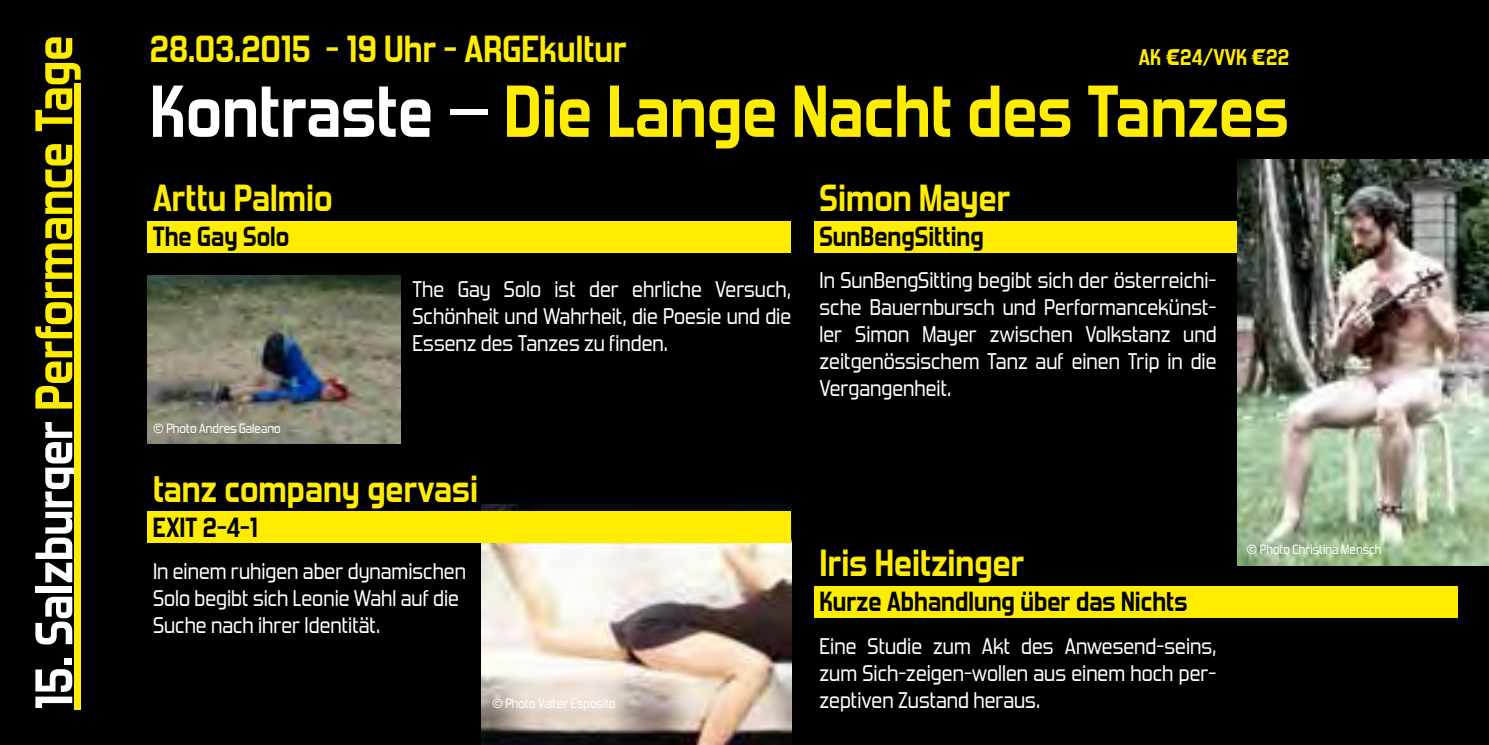
<style>
.page{position:relative;width:1489px;height:745px;background:#fff}
.page>*{position:absolute;margin:0;border:0;box-sizing:border-box;transform-origin:0 0}
.t1{font:700 73px "Forgotten Futurist Rg";color:#ffed00}
.t2{font:700 52.75px "Forgotten Futurist Rg";color:#ffed00}
.t3{font:700 37.5px "Forgotten Futurist Rg";color:#ffed00}
.t4{font:700 27.5px "Forgotten Futurist Rg";color:#000}
.t5{font:22.5px/27px "Forgotten Futurist Rg";color:#fff;text-align:justify}
.t6{font:700 22.5px "Forgotten Futurist Rg";color:#ffed00}
.t7{font:13.25px "Forgotten Futurist Rg";color:#fff}
.s1{color:#fff}
</style>
<div class="page">
<div style="left:0;top:0;width:1488px;height:744px;background:#000"></div>
<img style="left:482px;top:504px;width:309px;height:240px">
<div style="left:147px;top:220px;width:644px;height:32px;background:#ffed00"></div>
<div style="left:813px;top:220px;width:433px;height:32px;background:#ffed00"></div>
<div style="left:813px;top:585px;width:644px;height:32px;background:#ffed00"></div>
<div style="left:147px;top:511px;width:644px;height:32px;background:#ffed00"></div>
<div style="left:75px;top:83px;width:6px;height:626px;background:#ffed00"></div>
<img style="left:147px;top:275px;width:253px;height:168px">
<img style="left:1237px;top:160px;width:251px;height:405px">
<h2 class="t2" style="left:22px;top:709px;width:675px;rotate:-90deg"><span class="s1">15. Salzburger</span> Performance Tage</h2>
<h3 class="t3" style="left:150px;top:26px;width:478px">28.03.2015 - 19 Uhr - ARGEkultur</h3>
<h1 class="t1" style="left:150px;top:67px;width:1140px"><span class="s1">Kontraste –</span> Die Lange Nacht des Tanzes</h1>
<p class="t6" style="left:1138px;top:44px;width:152px">AK €24/VVK €22</p>
<h3 class="t3" style="left:153px;top:175px;width:181px">Arttu Palmio</h3>
<h3 class="t3" style="left:819px;top:175px;width:192px">Simon Mayer</h3>
<p class="t4" style="left:153px;top:220px;width:138px">The Gay Solo</p>
<p class="t4" style="left:819px;top:220px;width:166px">SunBengSitting</p>
<p class="t7" style="left:153px;top:420px;width:129px">© Photo Andres Galeano</p>
<p class="t5" style="left:412px;top:275px;width:380px">The Gay Solo ist der ehrliche Versuch, Schönheit und Wahrheit, die Poesie und die Essenz des Tanzes zu finden.</p>
<h3 class="t3" style="left:153px;top:465px;width:326px">tanz company gervasi</h3>
<p class="t4" style="left:153px;top:510px;width:107px">EXIT 2-4-1</p>
<p class="t5" style="left:153px;top:557px;width:314px;text-align:left">In einem ruhigen aber dynamischen<br>Solo begibt sich Leonie Wahl auf die<br>Suche nach ihrer Identität.</p>
<p class="t7" style="left:492px;top:694px;width:125px">© Photo Valter Esposito</p>
<p class="t5" style="left:819px;top:266px;width:398px">In SunBengSitting begibt sich der österreichi&shy;sche Bauernbursch und Performancekünst&shy;ler Simon Mayer zwischen Volkstanz und zeitgenössischem Tanz auf einen Trip in die Vergangenheit.</p>
<h3 class="t3" style="left:819px;top:540px;width:206px">Iris Heitzinger</h3>
<p class="t4" style="left:819px;top:585px;width:369px">Kurze Abhandlung über das Nichts</p>
<p class="t5" style="left:819px;top:631px;width:398px">Eine Studie zum Akt des Anwesend-seins, zum Sich-zeigen-wollen aus einem hoch per&shy;zeptiven Zustand heraus.</p>
<p class="t7" style="left:1246px;top:541px;width:136px">© Photo Christina Mensch</p>
</div>
